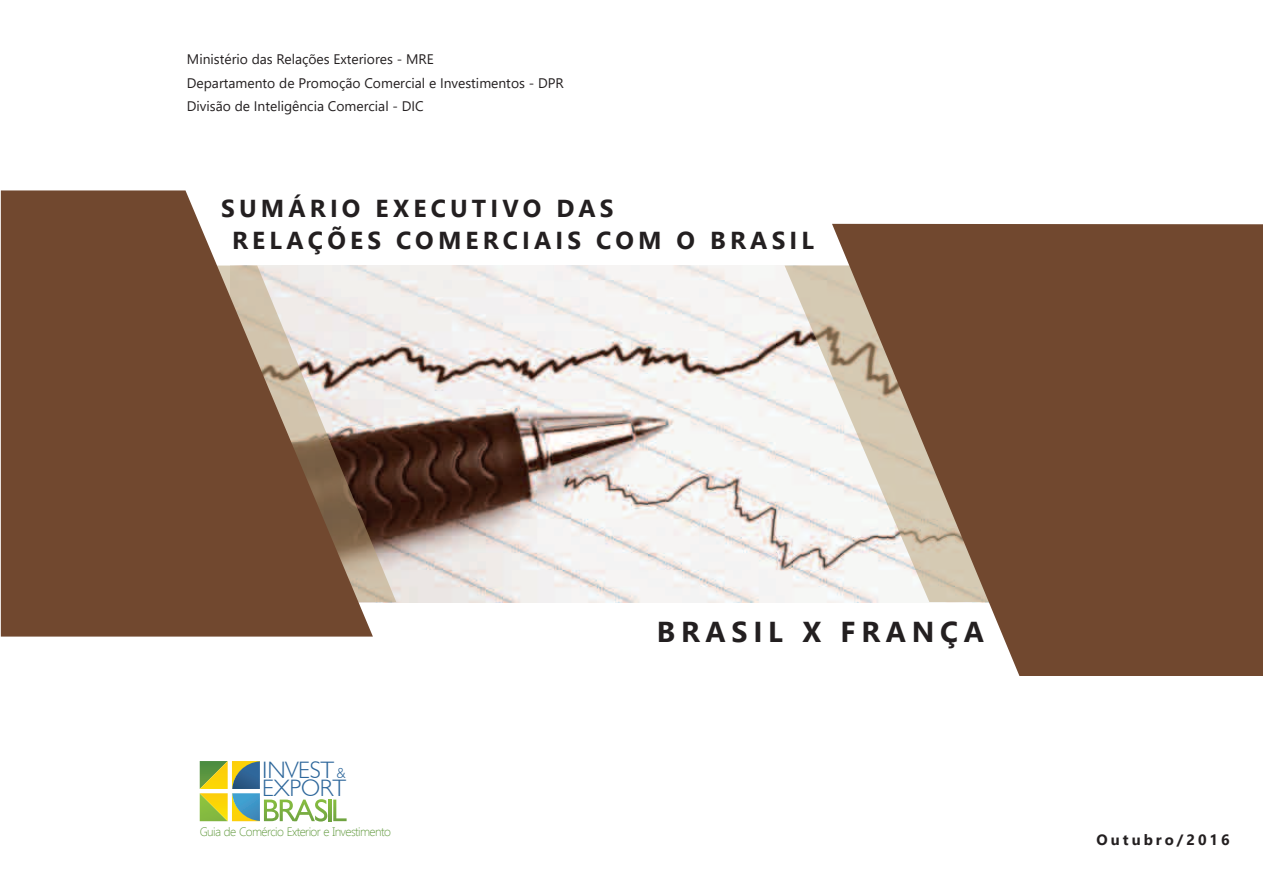
<style>
.page{position:relative;width:1263px;height:893px;background:#fff}
.page>*{position:absolute;margin:0;border:0;box-sizing:border-box;transform-origin:0 0}
.t1{font:700 28.8px "Segoe UI";letter-spacing:.2em;color:#231f20}
.t2{font:700 24.45px/32px "Segoe UI";letter-spacing:.17em;color:#231f20}
.t3{font:300 23.85px/18.5px "Humanist 521 BT";letter-spacing:-.01em;color:#2e679b}
.t4{font:700 14.85px "Segoe UI";letter-spacing:.2em;color:#231f20}
.t5{font:300 14.4px "Humanist 521 BT";color:#2e679b}
.t6{font:13.8px/23.4px "Segoe UI";color:#231f20}
.t7{font:300 12.15px "Segoe UI";letter-spacing:-.05em;color:#649b41}
</style>
<div class="page">
<img style="left:396px;top:266px;width:388px;height:336px">
<svg style="left:373px;top:266px;width:23px;height:336px;background:#a99a93"></svg>
<svg style="left:784px;top:266px;width:48px;height:336px;fill:#f6f4f3"></svg>
<svg style="left:832px;top:224px;width:431px;height:452px;background:#8a6953"></svg>
<svg style="left:1px;top:190px;width:372px;height:447px;background:#8a6954"></svg>
<hr style="left:328px;top:800px;width:4px;height:21px;background:#7bb041">
<svg style="left:333px;top:800px;width:14px;height:21px"></svg>
<svg style="left:200px;top:761px;width:127px;height:60px"></svg>
<p class="t6" style="left:187px;top:47px;width:378px">Ministério das Relações Exteriores - MRE<br>Departamento de Promoção Comercial e Investimentos - DPR<br>Divisão de Inteligência Comercial - DIC</p>
<h2 class="t2" style="left:232px;top:193px;width:583px;text-indent:-11px">SUMÁRIO EXECUTIVO DAS<br>RELAÇÕES COMERCIAIS COM O BRASIL</h2>
<h3 class="t3" style="left:262px;top:760px;width:86px">INVEST<br>EXPORT</h3>
<p class="t5" style="left:337px;top:764px;width:10px">&amp;</p>
<p class="t7" style="left:200px;top:824px;width:193px">Guia de Comércio Exterior e Investimento</p>
<h1 class="t1" style="left:657px;top:609px;width:329px">BRASIL X FRANÇA</h1>
<p class="t4" style="left:1096px;top:828px;width:135px">Outubro/2016</p>
</div>
